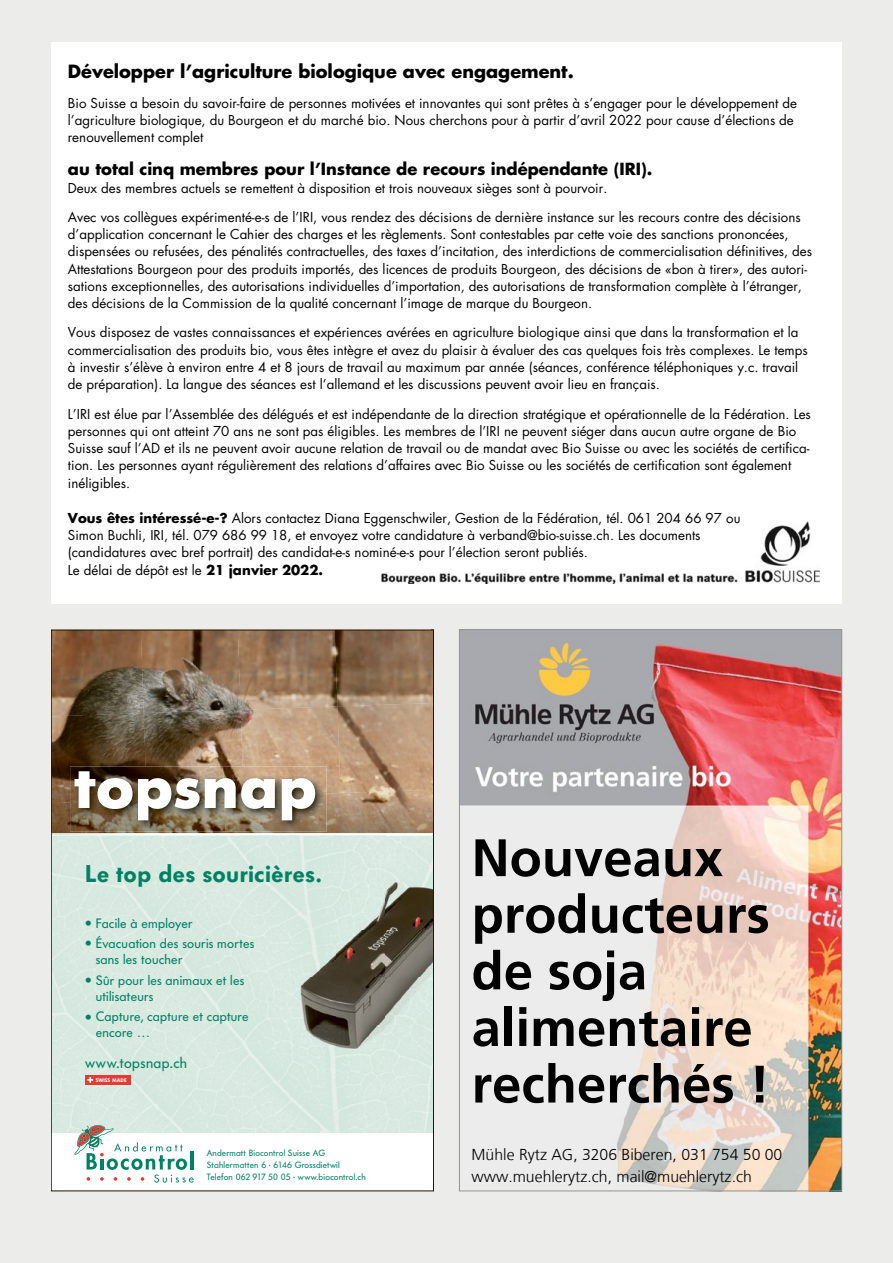
<style>
.page{position:relative;width:893px;height:1263px;background:#ececeb}
.page>*{position:absolute;margin:0;border:0;box-sizing:border-box;transform-origin:0 0}
.t1{font:700 60px "Futura Serie BQ";letter-spacing:.005em;color:#fff}
.t2{font:700 52.65px/56.6px "Frutiger Linotype";color:#000}
.t3{font:600 24px "Futura Serie BQ";letter-spacing:.01em;color:#008163}
.t4{font:700 17.7px "Futura Std";color:#000}
.t5{font:700 16.35px "Futura Std";color:#000}
.t6{font:300 15.75px/21.5px "Frutiger LT";color:#000}
.t7{font:15px "Futura Serie BQ";letter-spacing:.03em;color:#008163}
.t8{font:13.5px/16.2px "Futura Serie BQ";letter-spacing:.02em;color:#008163}
.t9{font:13.35px/17.2px "Futura Std";color:#000}
.t10{font:9px/12px "Futura Serie BQ";letter-spacing:.02em;color:#008163}
.t11{font:600 5.25px "Futura Serie BQ";color:#fff}
.s1{font-weight:700}
.s2{font-size:19.5px}
</style>
<div class="page">
<div style="left:51px;top:43px;width:791px;height:561px;background:#fff"></div>
<img style="left:382px;top:522px;width:437px;height:62px">
<div style="left:51px;top:630px;width:381px;height:557px;background:#fff"></div>
<div style="left:53px;top:836px;width:379px;height:297px;background:#d8e9e1"></div>
<svg style="left:74px;top:1125px;width:120px;height:57px"></svg>
<img style="left:53px;top:632px;width:88px;height:81px">
<img style="left:141px;top:632px;width:97px;height:81px">
<img style="left:238px;top:632px;width:97px;height:78px">
<img style="left:335px;top:632px;width:97px;height:74px">
<img style="left:53px;top:713px;width:91px;height:89px">
<img style="left:144px;top:710px;width:96px;height:56px">
<img style="left:240px;top:706px;width:97px;height:84px">
<img style="left:337px;top:703px;width:95px;height:87px">
<img style="left:53px;top:802px;width:240px;height:31px">
<img style="left:293px;top:790px;width:139px;height:43px">
<img style="left:70px;top:766px;width:153px;height:66px">
<img style="left:223px;top:766px;width:104px;height:66px">
<img style="left:239px;top:836px;width:193px;height:236px">
<div style="left:85px;top:1075px;width:46px;height:9px;background:#e63b35"></div>
<svg style="left:87px;top:1077px;width:6px;height:6px"></svg>
<img style="left:461px;top:631px;width:379px;height:558px">
<h3 class="t4" style="left:68px;top:59px;width:507px">Développer l’agriculture biologique avec engagement.</h3>
<p class="t9" style="left:68px;top:94px;width:731px">Bio Suisse a besoin du savoir-faire de personnes motivées et innovantes qui sont prêtes à s’engager pour le développement de l’agriculture biologique, du Bourgeon et du marché bio. Nous cherchons pour à partir d’avril 2022 pour cause d’élections de renouvellement complet</p>
<p class="t5" style="left:68px;top:158px;width:586px">au total cinq membres pour l’Instance de recours indépendante (IRI).</p>
<p class="t9" style="left:68px;top:173px;width:734px;line-height:29.1px">Deux des membres actuels se remettent à disposition et trois nouveaux sièges sont à pourvoir.<br>Avec vos collègues expérimenté-e-s de l’IRI, vous rendez des décisions de dernière instance sur les recours contre des décisions</p>
<p class="t9" style="left:68px;top:226px;width:746px">d’application concernant le Cahier des charges et les règlements. Sont contestables par cette voie des sanctions prononcées, dispensées ou refusées, des pénalités contractuelles, des taxes d’incitation, des interdictions de commercialisation définitives, des Attestations Bourgeon pour des produits importés, des licences de produits Bourgeon, des décisions de «bon à tirer», des autori&shy;sations exceptionnelles, des autorisations individuelles d’importation, des autorisations de transformation complète à l’étranger, des décisions de la Commission de la qualité concernant l’image de marque du Bourgeon.</p>
<p class="t9" style="left:68px;top:324px;width:741px">Vous disposez de vastes connaissances et expériences avérées en agriculture biologique ainsi que dans la transformation et la commercialisation des produits bio, vous êtes intègre et avez du plaisir à évaluer des cas quelques fois très complexes. Le temps à investir s’élève à environ entre 4 et 8 jours de travail au maximum par année (séances, conférence téléphoniques y.c. travail de préparation). La langue des séances est l’allemand et les discussions peuvent avoir lieu en français.</p>
<p class="t9" style="left:68px;top:405px;width:744px">L’IRI est élue par l’Assemblée des délégués et est indépendante de la direction stratégique et opérationnelle de la Fédération. Les personnes qui ont atteint 70 ans ne sont pas éligibles. Les membres de l’IRI ne peuvent siéger dans aucun autre organe de Bio Suisse sauf l’AD et ils ne peuvent avoir aucune relation de travail ou de mandat avec Bio Suisse ou avec les sociétés de certifica&shy;tion. Les personnes ayant régulièrement des relations d’affaires avec Bio Suisse ou les sociétés de certification sont également inéligibles.</p>
<p class="t9" style="left:68px;top:509px;width:674px"><span class="s1">Vous êtes intéressé-e-?</span> Alors contactez Diana Eggenschwiler, Gestion de la Fédération, tél. 061 204 66 97 ou Simon Buchli, IRI, tél. 079 686 99 18, et envoyez votre candidature à verband@bio-suisse.ch. Les documents (candidatures avec bref portrait) des candidat-e-s nominé-e-s pour l’élection seront publiés.<br>Le délai de dépôt est le <span class="s1">21 janvier 2022.</span></p>
<h1 class="t1" style="left:74px;top:750px;width:245px">topsnap</h1>
<h3 class="t3" style="left:85px;top:859px;width:238px">Le top des souricières.</h3>
<p class="t8" style="left:85px;top:915px;width:109px"><span class="s2">•</span> Facile à employer</p>
<p class="t8" style="left:96px;top:935px;width:160px;text-indent:-11px"><span class="s2">•</span> Évacuation des souris mortes sans les toucher</p>
<p class="t8" style="left:96px;top:972px;width:150px;text-indent:-11px"><span class="s2">•</span> Sûr pour les animaux et les utilisateurs</p>
<p class="t8" style="left:96px;top:1008px;width:154px;text-indent:-11px"><span class="s2">•</span> Capture, capture et capture encore …</p>
<p class="t7" style="left:85px;top:1054px;width:103px">www.topsnap.ch</p>
<p class="t11" style="left:96px;top:1077px;width:32px">SWISS MADE</p>
<p class="t10" style="left:207px;top:1146px;width:160px">Andermatt Biocontrol Suisse AG<br>Stahlermatten 6 · 6146 Grossdietwil<br>Telefon 062 917 50 05 · www.biocontrol.ch</p>
<h2 class="t2" style="left:472px;top:829px;width:300px">Nouveaux producteurs de soja alimentaire recherchés !</h2>
<p class="t6" style="left:472px;top:1144px;width:312px">Mühle Rytz AG, 3206 Biberen, 031 754 50 00 www.muehlerytz.ch, mail@muehlerytz.ch</p>
</div>
